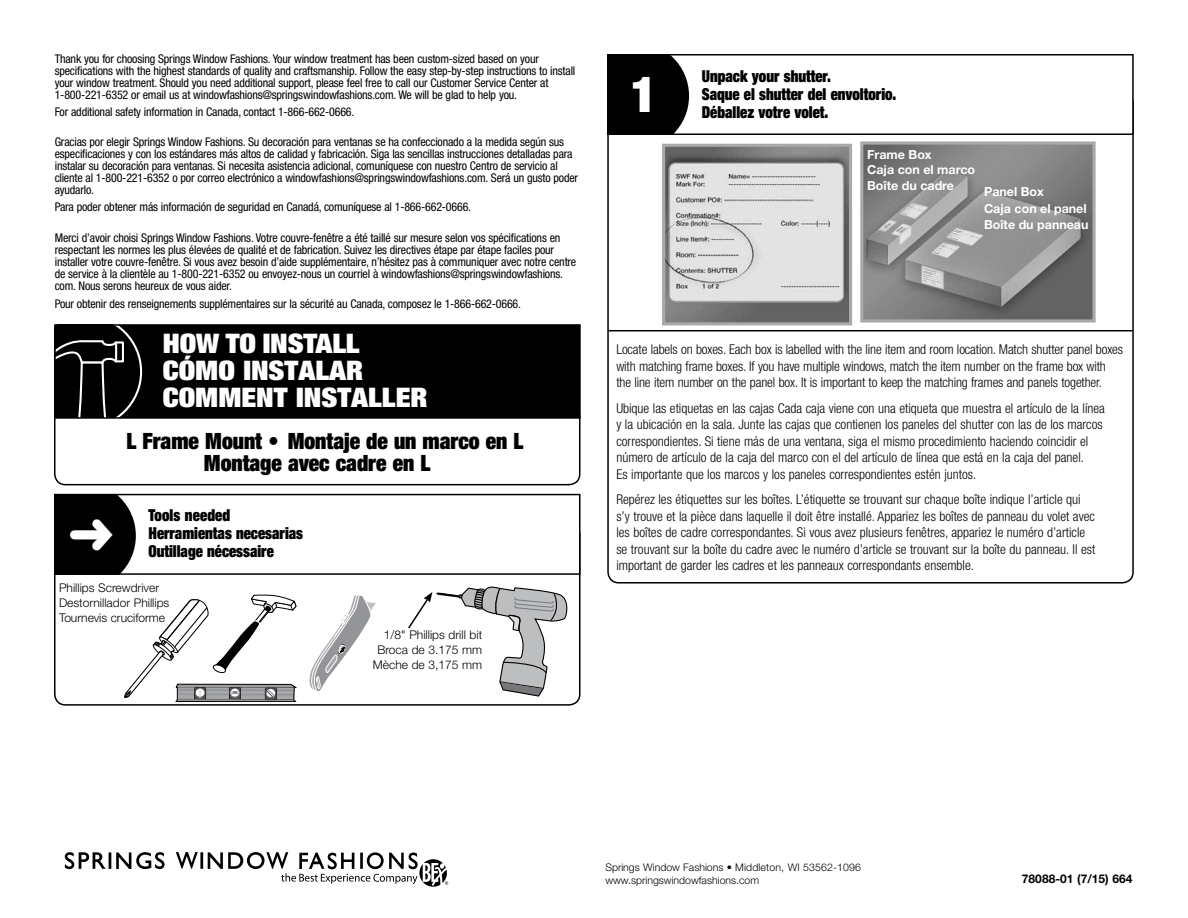
<style>
.page{position:relative;width:1188px;height:918px;background:#fff}
.page>*{position:absolute;margin:0;border:0;box-sizing:border-box;transform-origin:0 0}
.t1{font:900 condensed 49.5px "Helvetica Neue LT Std";color:#fff}
.t2{font:900 condensed 27px/27px "Helvetica Neue LT Std";color:#fff;scale:1.1 1}
.t3{font:900 condensed 22.5px "Helvetica Neue LT Std";color:#000;scale:.96 1}
.t4{font:900 condensed 16.5px/18px "Helvetica Neue LT Std";color:#000;scale:.9 1}
.t5{font:300 condensed 13.5px/16.5px "Helvetica Neue LT Std";color:#000}
.t6{font:700 12.45px "Helvetica Neue LT Std";color:#fff}
.t7{font:condensed 12px/12px "Helvetica Neue LT Std";letter-spacing:-.015em;color:#000}
.t8{font:300 12px "Helvetica Neue LT Std";color:#000}
.t9{font:700 12px "Helvetica Neue LT Std";color:#000}
.t10{font:300 10.5px/12.6px "Helvetica Neue LT Std";color:#000}
</style>
<div class="page">
<div style="left:54px;top:405px;width:526px;height:80px;border:2px solid #000;border-radius:11px"></div>
<div style="left:55px;top:325px;width:525px;height:93px;background:#000"></div>
<svg style="left:57px;top:327px;width:85px;height:89px"></svg>
<div style="left:54px;top:324px;width:527px;height:95px;border:2px solid #000"></div>
<svg style="left:408px;top:586px;width:160px;height:111px"></svg>
<div style="left:610px;top:57px;width:79px;height:75px;background:#000"></div>
<div style="left:607px;top:54px;width:527px;height:81px;border:2px solid #000"></div>
<div style="left:54px;top:494px;width:526px;height:81px;border:2px solid #000"></div>
<svg style="left:309px;top:595px;width:67px;height:97px"></svg>
<img style="left:666px;top:148px;width:182px;height:173px">
<div style="left:662px;top:144px;width:190px;height:181px;border:3px solid #a7a9ac"></div>
<img style="left:864px;top:145px;width:228px;height:174px">
<div style="left:860px;top:141px;width:236px;height:182px;border:3px solid #a7a9ac"></div>
<hr style="left:608px;top:330px;width:524px;height:1px;background:#000">
<svg style="left:123px;top:594px;width:174px;height:112px"></svg>
<svg style="left:65px;top:852px;width:383px;height:35px"></svg>
<svg style="left:55px;top:495px;width:81px;height:79px;background:#101010"></svg>
<p class="t7" style="left:55px;top:52px;width:522px">Thank you for choosing Springs Window Fashions. Your window treatment has been custom-sized based on your specifications with the highest standards of quality and craftsmanship. Follow the easy step-by-step instructions to install your window treatment. Should you need additional support, please feel free to call our Customer Service Center at 1-800-221-6352 or email us at windowfashions@springswindowfashions.com. We will be glad to help you.</p>
<p class="t7" style="left:55px;top:106px;width:301px">For additional safety information in Canada, contact 1-866-662-0666.</p>
<p class="t7" style="left:55px;top:135px;width:525px">Gracias por elegir Springs Window Fashions. Su decoración para ventanas se ha confeccionado a la medida según sus especificaciones y con los estándares más altos de calidad y fabricación. Siga las sencillas instrucciones detalladas para instalar su decoración para ventanas. Si necesita asistencia adicional, comuníquese con nuestro Centro de servicio al cliente al 1-800-221-6352 o por correo electrónico a windowfashions@springswindowfashions.com. Será un gusto poder ayudarlo.</p>
<p class="t7" style="left:55px;top:201px;width:418px">Para poder obtener más información de seguridad en Canadá, comuníquese al 1-866-662-0666.</p>
<p class="t7" style="left:55px;top:232px;width:523px">Merci d’avoir choisi Springs Window Fashions. Votre couvre-fenêtre a été taillé sur mesure selon vos spécifications en respectant les normes les plus élevées de qualité et de fabrication. Suivez les directives étape par étape faciles pour installer votre couvre-fenêtre. Si vous avez besoin d’aide supplémentaire, n’hésitez pas à communiquer avec notre centre de service à la clientèle au 1-800-221-6352 ou envoyez-nous un courriel à windowfashions@springswindowfashions. com. Nous serons heureux de vous aider.</p>
<p class="t7" style="left:55px;top:297px;width:468px">Pour obtenir des renseignements supplémentaires sur la sécurité au Canada, composez le 1-866-662-0666.</p>
<h2 class="t2" style="left:163px;top:330px;width:181px">HOW TO INSTALL</h2>
<h2 class="t2" style="left:163px;top:357px;width:242px">CÓMO INSTALAR<br>COMMENT INSTALLER</h2>
<h3 class="t3" style="left:126px;top:427px;width:415px">L Frame Mount • Montaje de un marco en L</h3>
<h3 class="t3" style="left:204px;top:449px;width:238px">Montage avec cadre en L</h3>
<h3 class="t4" style="left:148px;top:506px;width:92px">Tools needed</h3>
<h3 class="t4" style="left:148px;top:524px;width:173px">Herramientas necesarias<br>Outillage nécessaire</h3>
<p class="t8" style="left:59px;top:581px;width:102px">Phillips Screwdriver</p>
<p class="t8" style="left:59px;top:596px;width:112px">Destornillador Phillips</p>
<p class="t8" style="left:59px;top:611px;width:107px">Tournevis cruciforme</p>
<p class="t8" style="left:384px;top:628px;width:100px">1/8" Phillips drill bit</p>
<p class="t8" style="left:377px;top:643px;width:106px">Broca de 3.175 mm</p>
<p class="t8" style="left:373px;top:658px;width:111px">Mèche de 3,175 mm</p>
<h3 class="t4" style="left:702px;top:67px;width:145px">Unpack your shutter.</h3>
<h1 class="t1" style="left:631px;top:63px;width:27px">1</h1>
<h3 class="t4" style="left:702px;top:85px;width:218px">Saque el shutter del envoltorio.</h3>
<h3 class="t4" style="left:702px;top:103px;width:142px">Déballez votre volet.</h3>
<p class="t6" style="left:867px;top:146px;width:66px">Frame Box</p>
<p class="t6" style="left:867px;top:161px;width:110px">Caja con el marco</p>
<p class="t6" style="left:867px;top:178px;width:88px">Boîte du cadre</p>
<p class="t6" style="left:984px;top:184px;width:61px">Panel Box</p>
<p class="t6" style="left:984px;top:201px;width:104px">Caja con el panel</p>
<p class="t6" style="left:984px;top:217px;width:106px">Boîte du panneau</p>
<p class="t5" style="left:616px;top:341px;width:508px">Locate labels on boxes. Each box is labelled with the line item and room location. Match shutter panel boxes with matching frame boxes. If you have multiple windows, match the item number on the frame box with the line item number on the panel box. It is important to keep the matching frames and panels together.</p>
<p class="t5" style="left:616px;top:400px;width:490px">Ubique las etiquetas en las cajas Cada caja viene con una etiqueta que muestra el artículo de la línea y la ubicación en la sala. Junte las cajas que contienen los paneles del shutter con las de los marcos correspondientes. Si tiene más de una ventana, siga el mismo procedimiento haciendo coincidir el número de artículo de la caja del marco con el del artículo de línea que está en la caja del panel.<br>Es importante que los marcos y los paneles correspondientes estén juntos.</p>
<p class="t5" style="left:616px;top:491px;width:480px">Repérez les étiquettes sur les boîtes. L’étiquette se trouvant sur chaque boîte indique l’article qui s’y trouve et la pièce dans laquelle il doit être installé. Appariez les boîtes de panneau du volet avec les boîtes de cadre correspondantes. Si vous avez plusieurs fenêtres, appariez le numéro d’article se trouvant sur la boîte du cadre avec le numéro d’article se trouvant sur la boîte du panneau. Il est important de garder les cadres et les panneaux correspondants ensemble.</p>
<p class="t10" style="left:605px;top:861px;width:257px">Springs Window Fashions • Middleton, WI 53562-1096 www.springswindowfashions.com</p>
<p class="t9" style="left:1022px;top:871px;width:112px">78088-01 (7/15) 664</p>
</div>
